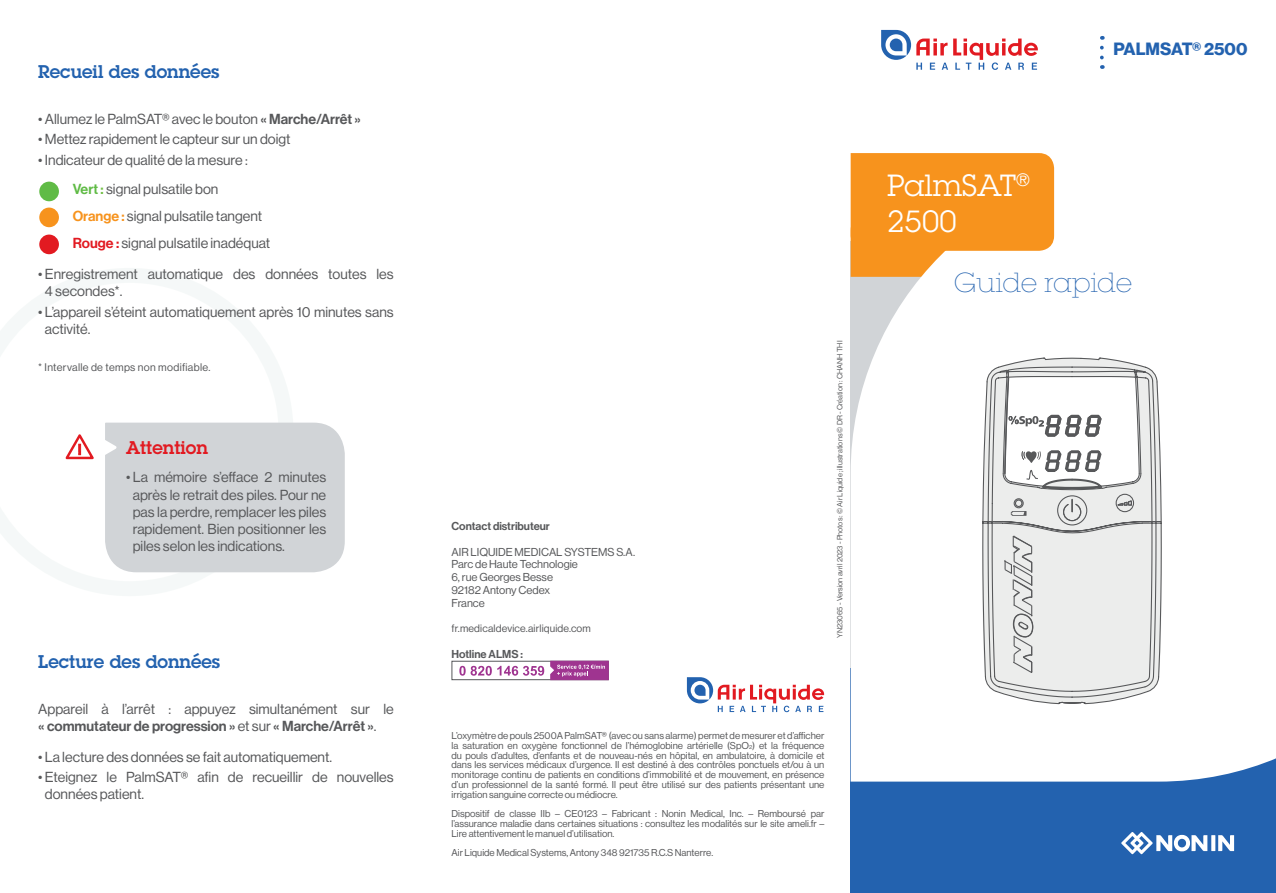
<style>
.page{position:relative;width:1276px;height:893px;background:#fff}
.page>*{position:absolute;margin:0;border:0;box-sizing:border-box;transform-origin:0 0}
.t1{font:30px "Lubalin Graph Std";color:#fff}
.t2{font:200 27px "Lubalin Graph Std";letter-spacing:-.005em;color:#2362af}
.t3{font:600 18px "Lubalin Graph";color:#2362af}
.t4{font:600 18px "Lubalin Graph";color:#e21a21}
.t5{font:17.4px "N Haas Grotesk DS Std 75 Bd";color:#2362af}
.t6{font:14.25px/17.1px "N Haas Grotesk DS Std 55 Rg";color:#57585a}
.t7{font:11.25px "N Haas Grotesk DS Std 55 Rg";color:#57585a}
.t8{font:11.25px "N Haas Grotesk DS Std 65 Md";color:#57585a}
.t9{font:10.8px "N Haas Grotesk DS Std 55 Rg";letter-spacing:.03em;color:#57585a}
.t10{font:10.5px "N Haas Grotesk DS Std 55 Rg";letter-spacing:.015em;color:#57585a}
.t11{font:9.75px/9.8px "N Haas Grotesk DS Std 55 Rg";color:#57585a;text-align:justify}
.t12{font:7.5px "N Haas Grotesk DS Std 55 Rg";color:#57585a}
.s1{font-family:"N Haas Grotesk DS Std 65 Md"}
.s2{font-family:"N Haas Grotesk DS Std 65 Md";color:#60bb46}
.s3{font-family:"N Haas Grotesk DS Std 65 Md";color:#71bf44}
.s4{font-family:"N Haas Grotesk DS Std 65 Md";color:#f7931d}
.s5{font-family:"N Haas Grotesk DS Std 65 Md";color:#e21a21}
.s6{font-size:5.7px}
</style>
<div class="page">
<div style="left:850px;top:241px;width:426px;height:652px;background:#2362af"></div>
<svg style="left:881px;top:30px;width:157px;height:40px"></svg>
<svg style="left:687px;top:677px;width:137px;height:35px"></svg>
<div style="left:451px;top:661px;width:157px;height:19px;border:1px solid #57585a"></div>
<svg style="left:459px;top:666px;width:85px;height:10px"></svg>
<svg style="left:550px;top:660px;width:59px;height:20px"></svg>
<svg style="left:1100px;top:48px;width:3px;height:21px"></svg>
<svg style="left:1218px;top:835px;width:16px;height:16px"></svg>
<svg style="left:1211px;top:835px;width:4px;height:16px"></svg>
<svg style="left:1121px;top:832px;width:86px;height:22px"></svg>
<div style="left:850px;top:248px;width:426px;height:534px;background:#fff"></div>
<div style="left:1052px;top:165px;width:224px;height:83px;background:#fff"></div>
<svg style="left:850px;top:153px;width:221px;height:124px;background:#f8a84a"></svg>
<div style="left:979px;top:357px;width:185px;height:347px;background:#fff"></div>
<svg style="left:981px;top:376px;width:168px;height:329px;background:#dddedd"></svg>
<svg style="left:986px;top:357px;width:176px;height:336px;background:#e0e1e0"></svg>
<div style="left:1057px;top:495px;width:30px;height:30px;border:1px solid #57585a;border-radius:50%"></div>
<svg style="left:1003px;top:376px;width:159px;height:148px;background:#dedede"></svg>
<div style="left:39px;top:182px;width:20px;height:19px;background:#60bb46;border-radius:50%"></div>
<div style="left:39px;top:208px;width:20px;height:19px;background:#f7931d;border-radius:50%"></div>
<div style="left:39px;top:235px;width:20px;height:19px;background:#e21a21;border-radius:50%"></div>
<svg style="left:65px;top:423px;width:280px;height:149px"></svg>
<p class="t3" style="left:38px;top:60px;width:183px">Recueil des données</p>
<p class="t6" style="left:38px;top:110px;width:324px">• Allumez le PalmSAT® avec le bouton <span class="s1">« Marche/Arrêt »</span></p>
<p class="t6" style="left:38px;top:131px;width:254px">• Mettez rapidement le capteur sur un doigt</p>
<p class="t6" style="left:38px;top:151px;width:211px">• Indicateur de qualité de la mesure :</p>
<p class="t6" style="left:73px;top:181px;width:147px"><span class="s2">Vert</span> <span class="s3">:</span> signal pulsatile bon</p>
<p class="t6" style="left:73px;top:208px;width:191px"><span class="s4">Orange :</span> signal pulsatile tangent</p>
<p class="t6" style="left:73px;top:235px;width:199px"><span class="s5">Rouge :</span> signal pulsatile inadéquat</p>
<p class="t6" style="left:45px;top:266px;width:350px;text-indent:-7px">• Enregistrement automatique des données toutes les<br>4 secondes*.</p>
<p class="t6" style="left:45px;top:303px;width:350px;text-indent:-7px">• L’appareil s’éteint automatiquement après 10 minutes sans activité.</p>
<p class="t9" style="left:38px;top:361px;width:174px">* Intervalle de temps non modifiable.</p>
<p class="t4" style="left:126px;top:435px;width:83px">Attention</p>
<p class="t6" style="left:133px;top:469px;width:195px;text-align:justify;text-indent:-7px">• La mémoire s’efface 2 minutes après le retrait des piles. Pour ne pas la perdre, remplacer les piles rapidement. Bien positionner les piles selon les indications.</p>
<p class="t3" style="left:38px;top:650px;width:183px">Lecture des données</p>
<p class="t6" style="left:38px;top:700px;width:357px">Appareil à l’arrêt : appuyez simultanément sur le <span class="s1">« commutateur de progression »</span> et sur <span class="s1">« Marche/Arrêt »</span>.</p>
<p class="t6" style="left:38px;top:748px;width:295px">• La lecture des données se fait automatiquement.</p>
<p class="t6" style="left:45px;top:769px;width:350px;text-indent:-7px">• Eteignez le PalmSAT® afin de recueillir de nouvelles données patient.</p>
<p class="t5" style="left:1113px;top:39px;width:135px">PALMSAT® 2500</p>
<p class="t8" style="left:451px;top:520px;width:100px">Contact distributeur</p>
<p class="t7" style="left:451px;top:545px;width:185px">AIR LIQUIDE MEDICAL SYSTEMS S.A.</p>
<p class="t7" style="left:451px;top:558px;width:128px">Parc de Haute Technologie</p>
<p class="t7" style="left:451px;top:571px;width:103px">6, rue Georges Besse</p>
<p class="t7" style="left:451px;top:584px;width:100px">92182 Antony Cedex</p>
<p class="t7" style="left:451px;top:596px;width:35px">France</p>
<p class="t10" style="left:451px;top:623px;width:141px">fr.medicaldevice.airliquide.com</p>
<p class="t8" style="left:451px;top:647px;width:73px">Hotline ALMS :</p>
<p class="t12" style="left:835px;top:638px;width:299px;rotate:-90deg">YN23065 - Version avril 2023 - Photos : © Air Liquide ; illustrations © DR - Création : CHANH THI</p>
<p class="t11" style="left:451px;top:731px;width:374px">L’oxymètre de pouls 2500A PalmSAT® (avec ou sans alarme) permet de mesurer et d’afficher la saturation en oxygène fonctionnel de l’hémoglobine artérielle (SpO<span class="s6">2</span>) et la fréquence du pouls d’adultes, d’enfants et de nouveau-nés en hôpital, en ambulatoire, à domicile et dans les services médicaux d’urgence. Il est destiné à des contrôles ponctuels et/ou à un monitorage continu de patients en conditions d’immobilité et de mouvement, en présence d’un professionnel de la santé formé. Il peut être utilisé sur des patients présentant une irrigation sanguine correcte ou médiocre.</p>
<p class="t11" style="left:451px;top:809px;width:374px">Dispositif de classe IIb – CE0123 – Fabricant : Nonin Medical, Inc. – Remboursé par l’assurance maladie dans certaines situations : consultez les modalités sur le site ameli.fr – Lire attentivement le manuel d’utilisation.</p>
<p class="t11" style="left:451px;top:848px;width:263px">Air Liquide Medical Systems, Antony 348 921735 R.C.S Nanterre.</p>
<p class="t1" style="left:887px;top:167px;width:144px">PalmSAT<sup>®</sup></p>
<p class="t1" style="left:887px;top:203px;width:71px">2500</p>
<p class="t2" style="left:954px;top:267px;width:179px">Guide rapide</p>
</div>
